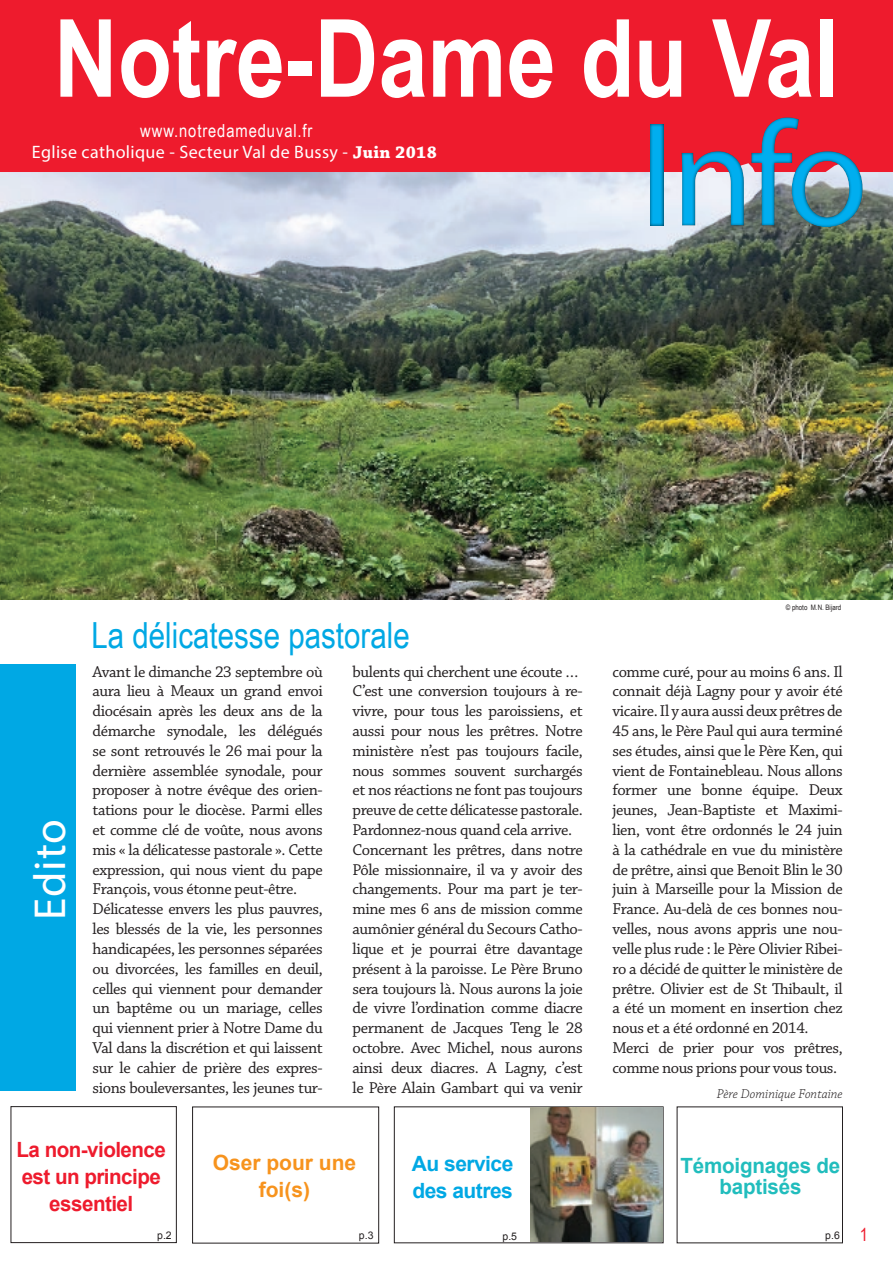
<style>
.page{position:relative;width:893px;height:1263px;background:#fff}
.page>*{position:absolute;margin:0;border:0;box-sizing:border-box;transform-origin:0 0}
.t1{font:150px "Myriad Pro";color:#00aeef}
.t2{font:700 108px "Arial Narrow";color:#fff}
.t3{font:45px "Myriad Pro";letter-spacing:.02em;color:#fff}
.t4{font:36px "Arial Narrow";color:#00a8e4}
.t5{font:700 21px/27px "Arial";letter-spacing:-.025em;color:#ee1b2d;text-align:center}
.t6{font:700 21px/21px "Arial";letter-spacing:-.01em;color:#21bdbd;text-align:center}
.t7{font:700 21px/27px "Arial";letter-spacing:-.025em;color:#00a8e4}
.t8{font:700 21px/27px "Arial";color:#f7931d;text-align:center}
.t9{font:18px "Myriad Pro";letter-spacing:.02em;color:#fff}
.t10{font:18px "Arial Narrow";letter-spacing:.05em;color:#fff}
.t11{font:18px "Arial Narrow";color:#ee1b2d}
.t12{font:16.5px/19.8px "Chaparral Pro";letter-spacing:-.025em;color:#231f20}
.t13{font:italic 300 13.5px "Chaparral Pro";color:#231f20}
.t14{font:10.5px "Arial";color:#231f20}
.t15{font:7.5px "Arial Narrow";color:#231f20}
.s1{font-family:"Chaparral Pro";font-weight:700}
</style>
<div class="page">
<div style="left:192px;top:1107px;width:187px;height:136px;border:1px solid #231f20"></div>
<img style="left:0;top:172px;width:893px;height:428px">
<div style="left:0;top:0;width:893px;height:172px;background:#ee1b2d"></div>
<div style="left:0;top:664px;width:75px;height:427px;background:#00a8e4"></div>
<div style="left:11px;top:1106px;width:166px;height:137px;border:1px solid #231f20"></div>
<div style="left:394px;top:1106px;width:269px;height:137px;border:1px solid #231f20"></div>
<div style="left:603px;top:82px;width:290px;height:208px;background:#231f20;opacity:.75"></div>
<img style="left:531px;top:1108px;width:132px;height:133px">
<h2 class="t2" style="left:54px;top:-23px;width:787px">Notre-Dame du Val</h2>
<p class="t10" style="left:140px;top:118px;width:174px">www.notredameduval.fr</p>
<h1 class="t1" style="left:639px;top:83px;width:231px">Info</h1>
<p class="t9" style="left:32px;top:141px;width:406px">Eglise catholique - Secteur Val de Bussy - <span class="s1">Juin 2018</span></p>
<h3 class="t3" style="left:22px;top:920px;width:102px;rotate:-90deg">Edito</h3>
<h3 class="t4" style="left:91px;top:609px;width:320px">La délicatesse pastorale</h3>
<p class="t15" style="left:786px;top:602px;width:57px">© photo M.N. Bijard</p>
<p class="t12" style="left:93px;top:662px;width:232px">Avant le dimanche 23 septembre où aura lieu à Meaux un grand envoi diocésain après les deux ans de la démarche synodale, les délégués se sont retrouvés le 26 mai pour la dernière assemblée synodale, pour proposer à notre évêque des orien&shy;tations pour le diocèse. Parmi elles et comme clé de voûte, nous avons mis « la délicatesse pastorale ». Cette expression, qui nous vient du pape François, vous étonne peut-être.<br>Délicatesse envers les plus pauvres, les blessés de la vie, les personnes handicapées, les personnes séparées ou divorcées, les familles en deuil, celles qui viennent pour demander un baptême ou un mariage, celles qui viennent prier à Notre Dame du Val dans la discrétion et qui laissent sur le cahier de prière des expres&shy;sions bouleversantes, les jeunes tur-</p>
<p class="t12" style="left:353px;top:662px;width:232px">bulents qui cherchent une écoute … C’est une conversion toujours à re&shy;vivre, pour tous les paroissiens, et aussi pour nous les prêtres. Notre ministère n’est pas toujours facile, nous sommes souvent surchargés et nos réactions ne font pas toujours preuve de cette délicatesse pastorale.<br>Pardonnez-nous quand cela arrive.<br>Concernant les prêtres, dans notre Pôle missionnaire, il va y avoir des changements. Pour ma part je ter&shy;mine mes 6 ans de mission comme aumônier général du Secours Catho&shy;lique et je pourrai être davantage présent à la paroisse. Le Père Bruno sera toujours là. Nous aurons la joie de vivre l’ordination comme diacre permanent de Jacques Teng le 28 octobre. Avec Michel, nous aurons ainsi deux diacres. A Lagny, c’est le Père Alain Gambart qui va venir</p>
<p class="t12" style="left:612px;top:662px;width:232px">comme curé, pour au moins 6 ans. Il connait déjà Lagny pour y avoir été vicaire. Il y aura aussi deux prêtres de 45 ans, le Père Paul qui aura terminé ses études, ainsi que le Père Ken, qui vient de Fontainebleau. Nous allons former une bonne équipe. Deux jeunes, Jean-Baptiste et Maximi&shy;lien, vont être ordonnés le 24 juin à la cathédrale en vue du ministère de prêtre, ainsi que Benoit Blin le 30 juin à Marseille pour la Mission de France. Au-delà de ces bonnes nou&shy;velles, nous avons appris une nou&shy;velle plus rude : le Père Olivier Ribei&shy;ro a décidé de quitter le ministère de prêtre. Olivier est de St Thibault, il a été un moment en insertion chez nous et a été ordonné en 2014.<br>Merci de prier pour vos prêtres, comme nous prions pour vous tous.</p>
<p class="t13" style="left:717px;top:1086px;width:127px">Père Dominique Fontaine</p>
<p class="t5" style="left:17px;top:1137px;width:151px">La non-violence est un principe essentiel</p>
<p class="t8" style="left:213px;top:1149px;width:145px">Oser pour une foi(s)</p>
<p class="t6" style="left:681px;top:1155px;width:161px">Témoignages de baptisés</p>
<p class="t14" style="left:359px;top:1229px;width:16px">p.3</p>
<p class="t14" style="left:503px;top:1229px;width:16px">p.5</p>
<p class="t7" style="left:412px;top:1151px;width:103px">Au service des autres</p>
<p class="t14" style="left:157px;top:1229px;width:16px">p.2</p>
<p class="t14" style="left:825px;top:1228px;width:16px">p.6</p>
<p class="t11" style="left:860px;top:1221px;width:10px">1</p>
</div>
